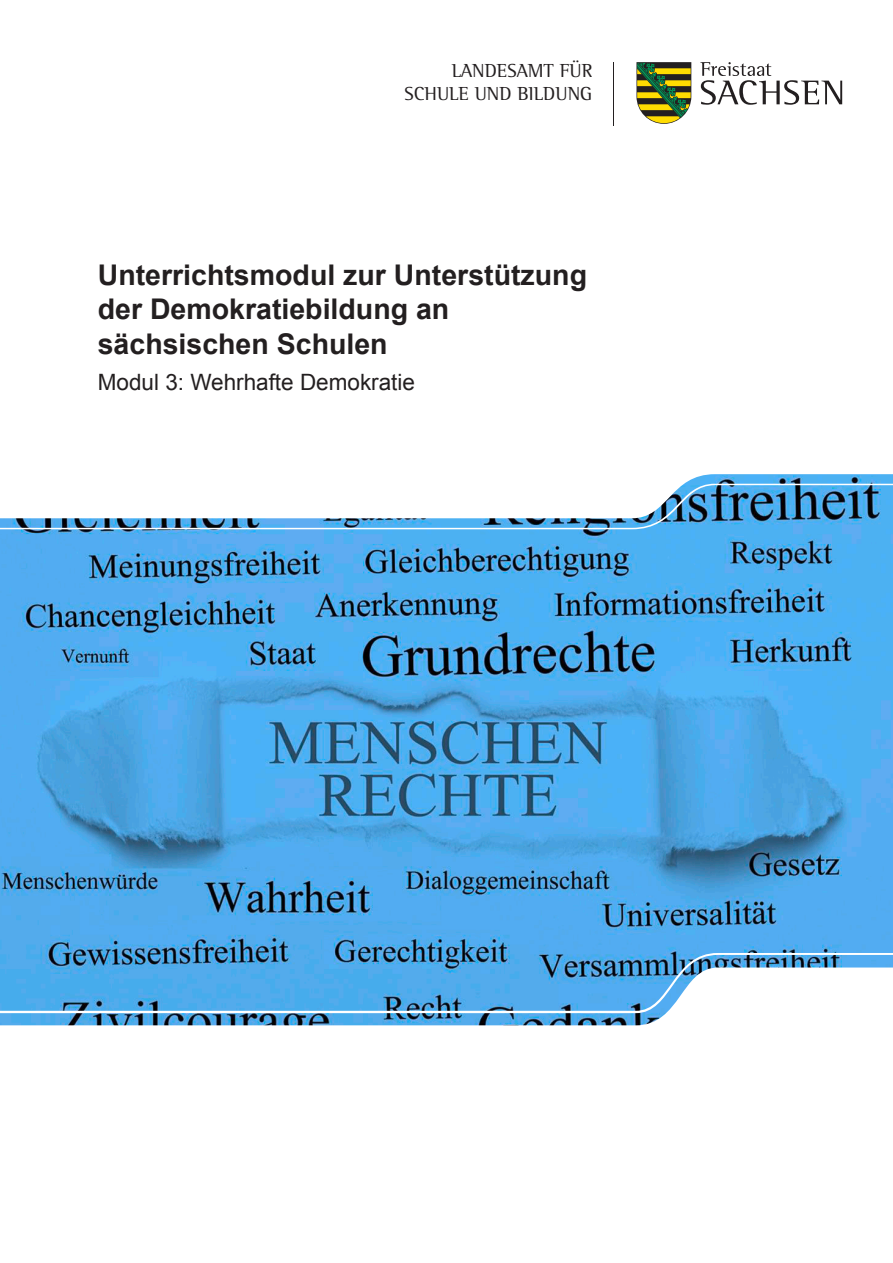
<style>
.page{position:relative;width:893px;height:1263px;background:#fff}
.page>*{position:absolute;margin:0;border:0;box-sizing:border-box;transform-origin:0 0}
.t1{font:700 28.5px/34.5px "Arial";color:#231f20}
.t2{font:22.5px "Arial";color:#231f20}
.t3{font:19.35px/23.2px "Rotis Semi Serif Std";color:#231f20;text-align:right}
.s1{color:#fff}
</style>
<div class="page">
<svg style="left:700px;top:62px;width:142px;height:43px"></svg>
<svg style="left:636px;top:62px;width:55px;height:62px;background:#788035"></svg>
<hr style="left:613px;top:62px;width:1px;height:63px;background:#231f20">
<img style="left:0;top:529px;width:893px;height:424px">
<img style="left:0;top:1013px;width:666px;height:13px">
<svg style="left:0;top:953px;width:893px;height:60px"></svg>
<img style="left:0;top:518px;width:893px;height:11px">
<img style="left:637px;top:474px;width:256px;height:44px">
<p class="t3" style="left:404px;top:59px;width:189px">LANDESAMT FÜR<br>SCHULE UND BILDUNG</p>
<p class="t1" style="left:98px;top:258px;width:491px">Unterrichtsmodul zur Unterstützung der Demokratiebildung an sächsischen Schulen<span class="s1">:</span></p>
<p class="t2" style="left:98px;top:367px;width:325px">Modul 3: Wehrhafte Demokratie<span class="s1">:</span></p>
</div>
